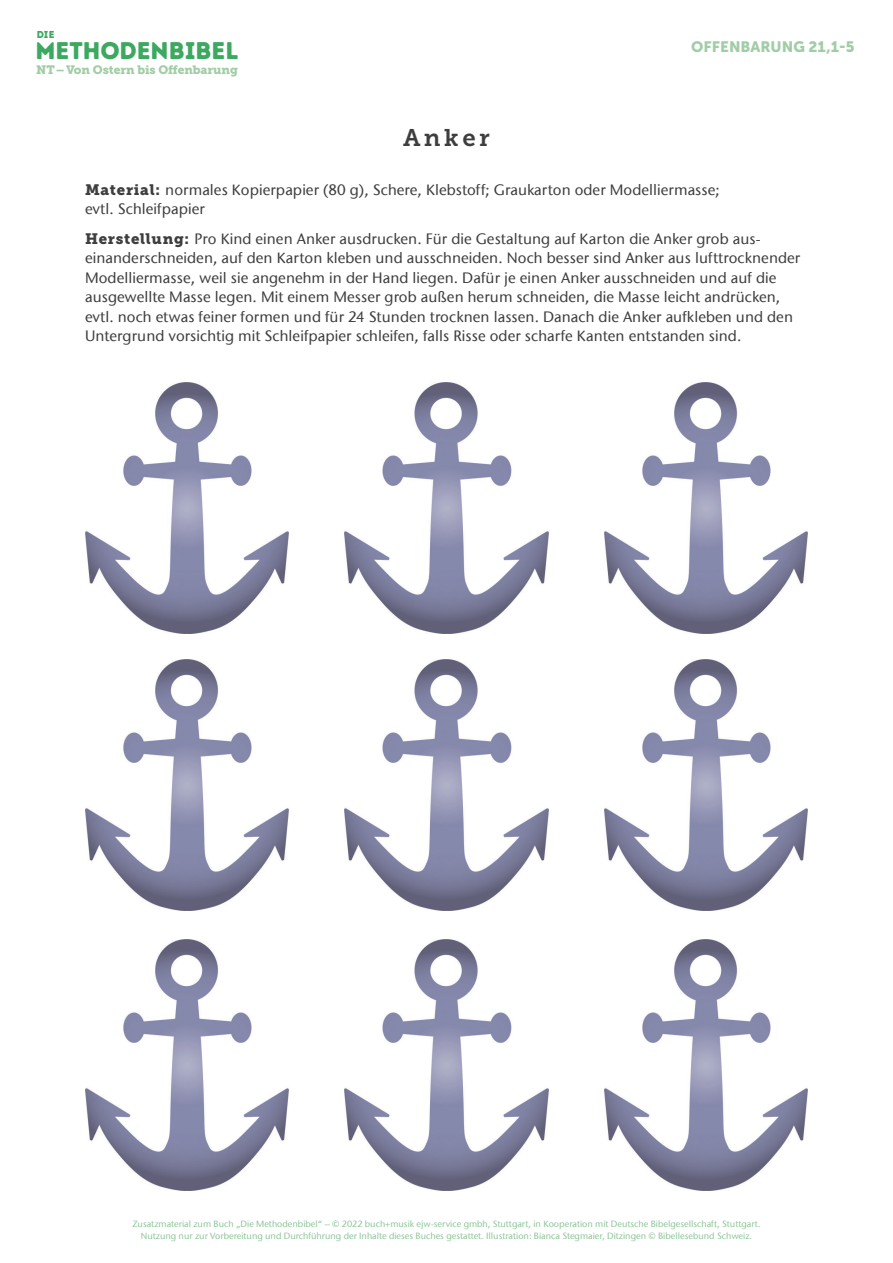
<style>
.page{position:relative;width:893px;height:1263px;background:#fff}
.page>*{position:absolute;margin:0;border:0;box-sizing:border-box;transform-origin:0 0}
.t1{font:24.15px "Intro Rust Base";color:#3ca860}
.t2{font:24px "Museo Slab 700";letter-spacing:.145em;color:#3e3e3f}
.t3{font:500 15px/19.5px "ITC Stone Sans Com";letter-spacing:.005em;color:#3e3e3f}
.t4{font:15px "Museo Sans 900";color:#a1cda6}
.t5{font:12.15px "Museo Slab 900";letter-spacing:-.005em;color:#a1cda6}
.t6{font:10.05px "Intro Rust Base";color:#3ca860}
.t7{font:500 9px/12px "ITC Stone Sans Com";color:#8dc598;text-align:center}
.s1{font-family:"Museo Slab 900";font-weight:400}
</style>
<div class="page">
<img style="left:85px;top:383px;width:203px;height:251px">
<img style="left:85px;top:659px;width:203px;height:251px">
<img style="left:85px;top:939px;width:203px;height:251px">
<img style="left:345px;top:383px;width:203px;height:251px">
<img style="left:345px;top:659px;width:203px;height:251px">
<img style="left:345px;top:939px;width:203px;height:251px">
<img style="left:604px;top:383px;width:204px;height:251px">
<img style="left:604px;top:659px;width:204px;height:251px">
<img style="left:604px;top:939px;width:204px;height:251px">
<p class="t6" style="left:37px;top:28px;width:19px">DIE</p>
<h1 class="t1" style="left:35px;top:35px;width:205px">METHODENBIBEL</h1>
<p class="t5" style="left:36px;top:63px;width:203px">NT – Von Ostern bis Offenbarung</p>
<p class="t4" style="left:691px;top:38px;width:165px">OFFENBARUNG 21,1-5</p>
<h2 class="t2" style="left:403px;top:124px;width:88px">Anker</h2>
<p class="t3" style="left:85px;top:180px;width:636px"><span class="s1">Material:</span> normales Kopierpapier (80 g), Schere, Klebstoff; Graukarton oder Modelliermasse; evtl. Schleifpapier</p>
<p class="t3" style="left:85px;top:229px;width:717px"><span class="s1">Herstellung:</span> Pro Kind einen Anker ausdrucken. Für die Gestaltung auf Karton die Anker grob aus&shy;einanderschneiden, auf den Karton kleben und ausschneiden. Noch besser sind Anker aus lufttrocknender Modelliermasse, weil sie angenehm in der Hand liegen. Dafür je einen Anker ausschneiden und auf die ausgewellte Masse legen. Mit einem Messer grob außen herum schneiden, die Masse leicht andrücken, evtl. noch etwas feiner formen und für 24 Stunden trocknen lassen. Danach die Anker aufkleben und den Untergrund vorsichtig mit Schleifpapier schleifen, falls Risse oder scharfe Kanten entstanden sind.</p>
<p class="t7" style="left:132px;top:1218px;width:630px">Zusatzmaterial zum Buch „Die Methodenbibel“ – © 2022 buch+musik ejw-service gmbh, Stuttgart, in Kooperation mit Deutsche Bibelgesellschaft, Stuttgart.<br>Nutzung nur zur Vorbereitung und Durchführung der Inhalte dieses Buches gestattet. Illustration: Bianca Stegmaier, Ditzingen © Bibellesebund Schweiz.</p>
</div>
